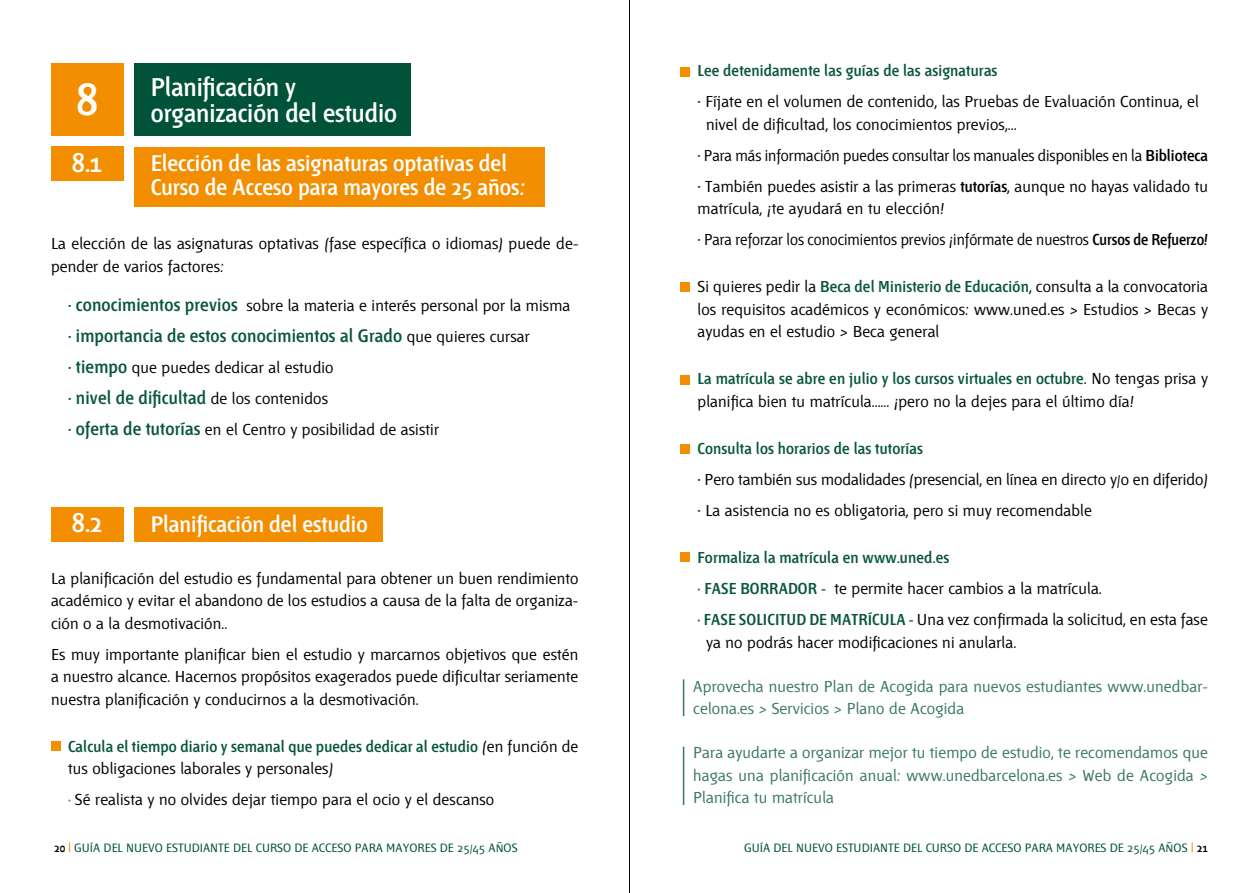
<style>
.page{position:relative;width:1259px;height:893px;background:#fff}
.page>*{position:absolute;margin:0;border:0;box-sizing:border-box;transform-origin:0 0}
.t1{font:600 27px "Fontana ND Cc Os F";color:#fff}
.t2{font:600 25.5px/25.5px "Fontana ND Cc Os F";color:#fff}
.t3{font:600 22.5px/24px "Fontana ND Cc Os F";color:#fff}
.t4{font:600 18px "Fontana ND Cc Os F";letter-spacing:.01em;color:#095540}
.t5{font:15.75px/22.5px "Fontana ND Aa Os F";letter-spacing:.01em;color:#000}
.t6{font:15.75px/22.5px "Fontana ND Aa Os F";letter-spacing:.01em;color:#3a7766}
.t7{font:600 15.75px "Fontana ND Cc Os F";letter-spacing:.01em;color:#095540}
.t8{font:15.75px/31px "Fontana ND Aa Os F";letter-spacing:.01em;color:#000;scale:.96 1}
.t9{font:12px "Fontana ND Aa Os F";color:#005239}
.s1{font-family:"Fontana ND Cc Os F";font-weight:600;font-size:18px;color:#095540}
.s2{font-family:"Fontana ND Aa Os F";font-weight:400;font-size:15.75px;color:#000}
.s3{font-family:"Fontana ND Aa Os F";font-weight:400;color:#000}
.s4{font-family:"Fontana ND Cc Os F";font-weight:600;color:#478070}
.s5{font-family:"Fontana ND Cc Os F";font-weight:600}
.s6{font-family:"Fontana ND Cc Os F";font-weight:600;color:#095540}
.s7{font-family:"Fontana ND Cc Os F";font-weight:600;color:#000}
.s8{font-family:"Fontana ND Cc Os F";font-weight:600;color:#f28e00}
</style>
<div class="page">
<hr style="left:629px;top:0;width:1px;height:893px;background:#000">
<div style="left:134px;top:64px;width:277px;height:72px;background:#005239"></div>
<div style="left:51px;top:64px;width:72px;height:72px;background:#f28e00"></div>
<div style="left:134px;top:147px;width:410px;height:60px;background:#f28e00"></div>
<div style="left:51px;top:147px;width:72px;height:34px;background:#f28e00"></div>
<div style="left:51px;top:507px;width:72px;height:34px;background:#f28e00"></div>
<div style="left:134px;top:507px;width:249px;height:34px;background:#f28e00"></div>
<div style="left:51px;top:741px;width:10px;height:9px;background:#f28e00"></div>
<div style="left:680px;top:68px;width:10px;height:9px;background:#f28e00"></div>
<div style="left:680px;top:283px;width:10px;height:9px;background:#f28e00"></div>
<div style="left:680px;top:375px;width:10px;height:10px;background:#f28e00"></div>
<div style="left:680px;top:445px;width:10px;height:9px;background:#f28e00"></div>
<div style="left:680px;top:552px;width:10px;height:10px;background:#f28e00"></div>
<hr style="left:683px;top:747px;width:1px;height:58px;background:#3a7766">
<hr style="left:683px;top:679px;width:1px;height:37px;background:#3a7766">
<h2 class="t2" style="left:77px;top:76px;width:322px;text-indent:74px">Planificación y<br><sup>8</sup> organización del estudio</h2>
<h1 class="t1" style="left:72px;top:150px;width:32px">8.1</h1>
<h3 class="t3" style="left:151px;top:153px;width:376px">Elección de las asignaturas optativas del<br>Curso de Acceso para mayores de 25 años:</h3>
<p class="t5" style="left:51px;top:233px;width:529px">La elección de las asignaturas optativas (fase específica o idiomas) puede de&shy;pender de varios factores:</p>
<p class="t5" style="left:68px;top:295px;width:504px"><span class="s1">· conocimientos previos</span> sobre la materia e interés personal por la misma</p>
<p class="t4" style="left:68px;top:327px;width:463px">· importancia de estos conocimientos al Grado <span class="s2">que quieres cursar</span></p>
<p class="t5" style="left:68px;top:357px;width:267px"><span class="s1">· tiempo</span> que puedes dedicar al estudio</p>
<p class="t4" style="left:68px;top:389px;width:261px">· nivel de dificultad <span class="s2">de los contenidos</span></p>
<p class="t5" style="left:68px;top:419px;width:372px"><span class="s1">· oferta de tutorías</span> en el Centro y posibilidad de asistir</p>
<h1 class="t1" style="left:72px;top:510px;width:32px">8.2</h1>
<h3 class="t3" style="left:151px;top:513px;width:218px">Planificación del estudio</h3>
<p class="t5" style="left:51px;top:568px;width:529px;text-align:justify">La planificación del estudio es fundamental para obtener un buen rendimiento académico y evitar el abandono de los estudios a causa de la falta de organiza&shy;ción o a la desmotivación..</p>
<p class="t5" style="left:51px;top:644px;width:529px;text-align:justify">Es muy importante planificar bien el estudio y marcarnos objetivos que estén a nuestro alcance. Hacernos propósitos exagerados puede dificultar seriamente nuestra planificación y conducirnos a la desmotivación.</p>
<p class="t7" style="left:68px;top:739px;width:512px">Calcula el tiempo diario y semanal que puedes dedicar al estudio <span class="s3">(en función de</span></p>
<p class="t5" style="left:68px;top:754px;width:428px;line-height:31px">tus obligaciones laborales y personales)<br><span class="s4">·</span> Sé realista y no olvides dejar tiempo para el ocio y el descanso</p>
<p class="t7" style="left:697px;top:64px;width:301px">Lee detenidamente las guías de las asignaturas</p>
<p class="t5" style="left:706px;top:92px;width:494px;text-indent:-9px"><span class="s1">·</span> Fíjate en el volumen de contenido, las Pruebas de Evaluación Continua, el nivel de dificultad, los conocimientos previos,...</p>
<p class="t8" style="left:697px;top:141px;width:533px"><span class="s1">·</span> Para más información puedes consultar los manuales disponibles en la <span class="s5">Biblioteca </span><span class="s1">·</span> También puedes asistir a las primeras <span class="s5">tutorías</span>, aunque no hayas validado tu</p>
<p class="t5" style="left:697px;top:194px;width:512px;line-height:31px">matrícula, ¡te ayudará en tu elección!<br><span class="s1">·</span> Para reforzar los conocimientos previos ¡infórmate de nuestros <span class="s5">Cursos de Refuerzo!</span></p>
<p class="t5" style="left:697px;top:277px;width:512px;text-align:justify">Si quieres pedir la <span class="s6">Beca del Ministerio de Educación</span>, consulta a la convocatoria los requisitos académicos y económicos: www.uned.es &gt; Estudios &gt; Becas y ayudas en el estudio &gt; Beca general</p>
<p class="t7" style="left:697px;top:372px;width:512px">La matrícula se abre en julio y los cursos virtuales en octubre<span class="s3">. No tengas prisa y</span></p>
<p class="t5" style="left:697px;top:391px;width:438px">planifica bien tu matrícula...... ¡pero no la dejes para el último día!</p>
<p class="t7" style="left:697px;top:441px;width:227px">Consulta los horarios de las tutorías</p>
<p class="t5" style="left:697px;top:465px;width:512px;line-height:31px"><span class="s1">·</span> Pero también sus modalidades (presencial, en línea en directo y/o en diferido) <span class="s1">·</span> La asistencia no es obligatoria, pero si muy recomendable</p>
<p class="t7" style="left:697px;top:550px;width:253px">Formaliza la matrícula en www.uned.es</p>
<p class="t5" style="left:697px;top:574px;width:512px;line-height:31px"><span class="s6">· FASE BORRADOR -</span> te permite hacer cambios a la matrícula.<br><span class="s6">· FASE SOLICITUD DE MATRÍCULA -</span> Una vez confirmada la solicitud, en esta fase</p>
<p class="t5" style="left:706px;top:632px;width:311px">ya no podrás hacer modificaciones ni anularla.</p>
<p class="t6" style="left:693px;top:676px;width:516px">Aprovecha nuestro Plan de Acogida para nuevos estudiantes www.unedbar&shy;celona.es &gt; Servicios &gt; Plano de Acogida</p>
<p class="t6" style="left:693px;top:742px;width:516px;text-align:justify">Para ayudarte a organizar mejor tu tiempo de estudio, te recomendamos que hagas una planificación anual: www.unedbarcelona.es &gt; Web de Acogida &gt; Planifica tu matrícula</p>
<p class="t9" style="left:54px;top:842px;width:465px"><span class="s7">20</span> <span class="s8">|</span> GUÍA DEL NUEVO ESTUDIANTE DEL CURSO DE ACCESO PARA MAYORES DE 25/45 AÑOS</p>
<p class="t9" style="left:744px;top:842px;width:465px">GUÍA DEL NUEVO ESTUDIANTE DEL CURSO DE ACCESO PARA MAYORES DE 25/45 AÑOS <span class="s8">|</span> <span class="s7">21</span></p>
</div>
